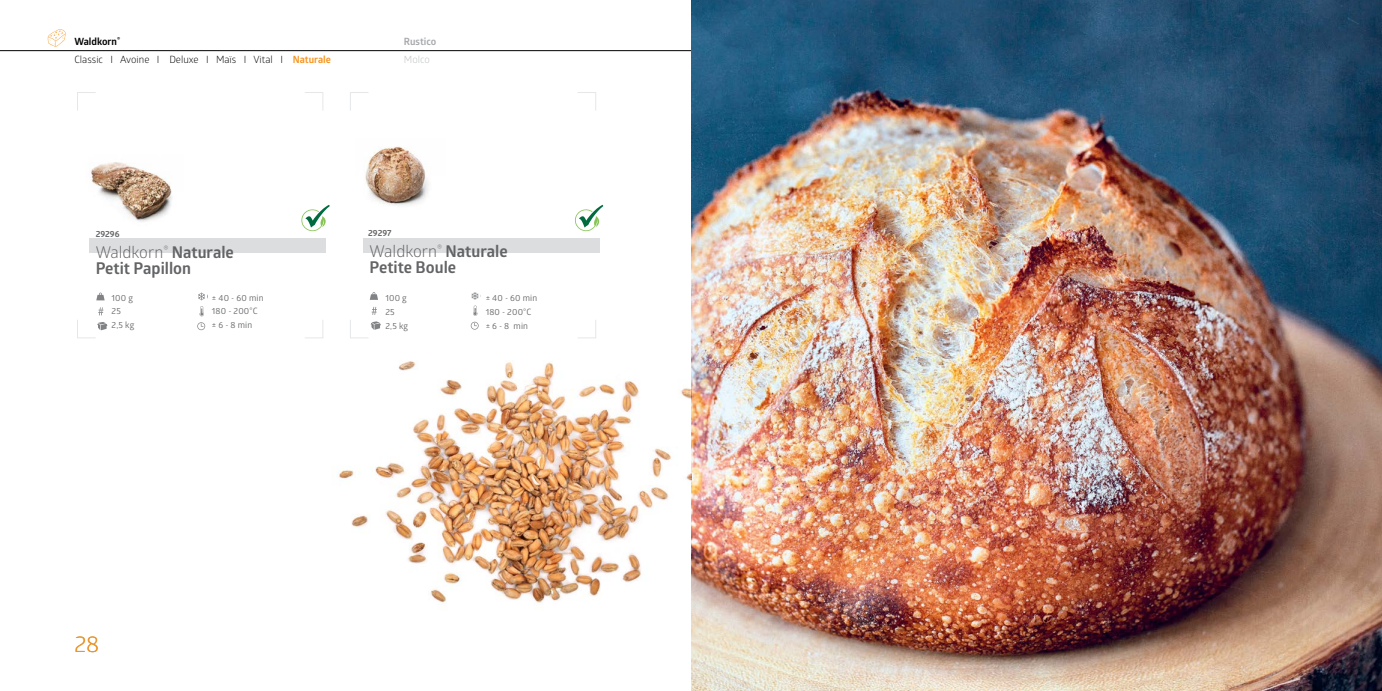
<style>
.page{position:relative;width:1382px;height:691px;background:#fff}
.page>*{position:absolute;margin:0;border:0;box-sizing:border-box;transform-origin:0 0}
.t1{font:22.5px "Glober";color:#f7941e}
.t2{font:700 16.25px/16.2px "Glober";color:#636466}
.t3{font:10px "Glober";color:#000}
.t4{font:700 10px "Glober";color:#000}
.t5{font:700 10px "Glober";color:#a7a9ac}
.t6{font:10px "Glober";letter-spacing:-.005em;color:#bcbec0}
.t7{font:8.75px/13.8px "Glober";letter-spacing:.02em;color:#636466}
.t8{font:700 8.75px "Glober";color:#636466}
.t9{font:700 5.88px "Glober";color:#000}
.s1{font-weight:700;color:#f7941e}
.s2{font-weight:400}
</style>
<div class="page">
<svg style="left:77px;top:92px;width:19px;height:19px"></svg>
<svg style="left:305px;top:92px;width:18px;height:19px"></svg>
<svg style="left:305px;top:320px;width:18px;height:18px"></svg>
<svg style="left:350px;top:92px;width:19px;height:19px"></svg>
<svg style="left:578px;top:92px;width:18px;height:19px"></svg>
<svg style="left:578px;top:320px;width:18px;height:18px"></svg>
<div style="left:90px;top:239px;width:236px;height:14px;background:#dcddde"></div>
<div style="left:363px;top:239px;width:236px;height:14px;background:#dcddde"></div>
<hr style="left:0;top:50px;width:1382px;height:1px;background:#000">
<svg style="left:47px;top:29px;width:19px;height:18px"></svg>
<img style="left:365px;top:146px;width:65px;height:59px">
<svg style="left:370px;top:292px;width:8px;height:8px"></svg>
<svg style="left:471px;top:292px;width:8px;height:8px"></svg>
<svg style="left:473px;top:306px;width:4px;height:10px"></svg>
<svg style="left:350px;top:307px;width:31px;height:31px"></svg>
<svg style="left:471px;top:322px;width:8px;height:8px"></svg>
<img style="left:691px;top:0;width:691px;height:691px">
<img style="left:91px;top:162px;width:81px;height:60px">
<svg style="left:96px;top:293px;width:9px;height:7px"></svg>
<svg style="left:198px;top:293px;width:7px;height:7px"></svg>
<svg style="left:200px;top:306px;width:4px;height:10px"></svg>
<svg style="left:77px;top:307px;width:30px;height:31px"></svg>
<svg style="left:197px;top:322px;width:8px;height:8px"></svg>
<svg style="left:301px;top:205px;width:29px;height:26px"></svg>
<svg style="left:575px;top:205px;width:28px;height:26px"></svg>
<img style="left:332px;top:360px;width:359px;height:243px">
<p class="t4" style="left:74px;top:34px;width:44px">Waldkorn</p>
<p class="t5" style="left:404px;top:34px;width:34px">Rustico</p>
<p class="t9" style="left:117px;top:35px;width:5px">®</p>
<p class="t3" style="left:74px;top:52px;width:258px">Classic I Avoine I Deluxe I Maïs I Vital I <span class="s1">Naturale</span></p>
<p class="t6" style="left:404px;top:52px;width:27px">Molco</p>
<p class="t8" style="left:96px;top:227px;width:25px">29296</p>
<p class="t8" style="left:368px;top:227px;width:25px">29297</p>
<h2 class="t2" style="left:96px;top:243px;width:140px"><span class="s2">Waldkorn</span><sup>®</sup> Naturale<br>Petit Papillon</h2>
<h2 class="t2" style="left:369px;top:242px;width:140px"><span class="s2">Waldkorn</span><sup>®</sup> Naturale<br>Petite Boule</h2>
<p class="t7" style="left:112px;top:290px;width:24px">100 g<br>25<br>2,5 kg</p>
<p class="t7" style="left:212px;top:290px;width:53px">± 40 - 60 min<br>180 - 200°C ± 6 - 8 min</p>
<p class="t7" style="left:385px;top:291px;width:24px">100 g<br>25<br>2,5 kg</p>
<p class="t7" style="left:486px;top:291px;width:53px">± 40 - 60 min<br>180 - 200°C ± 6 - 8 min</p>
<h1 class="t1" style="left:74px;top:629px;width:26px">28</h1>
</div>
